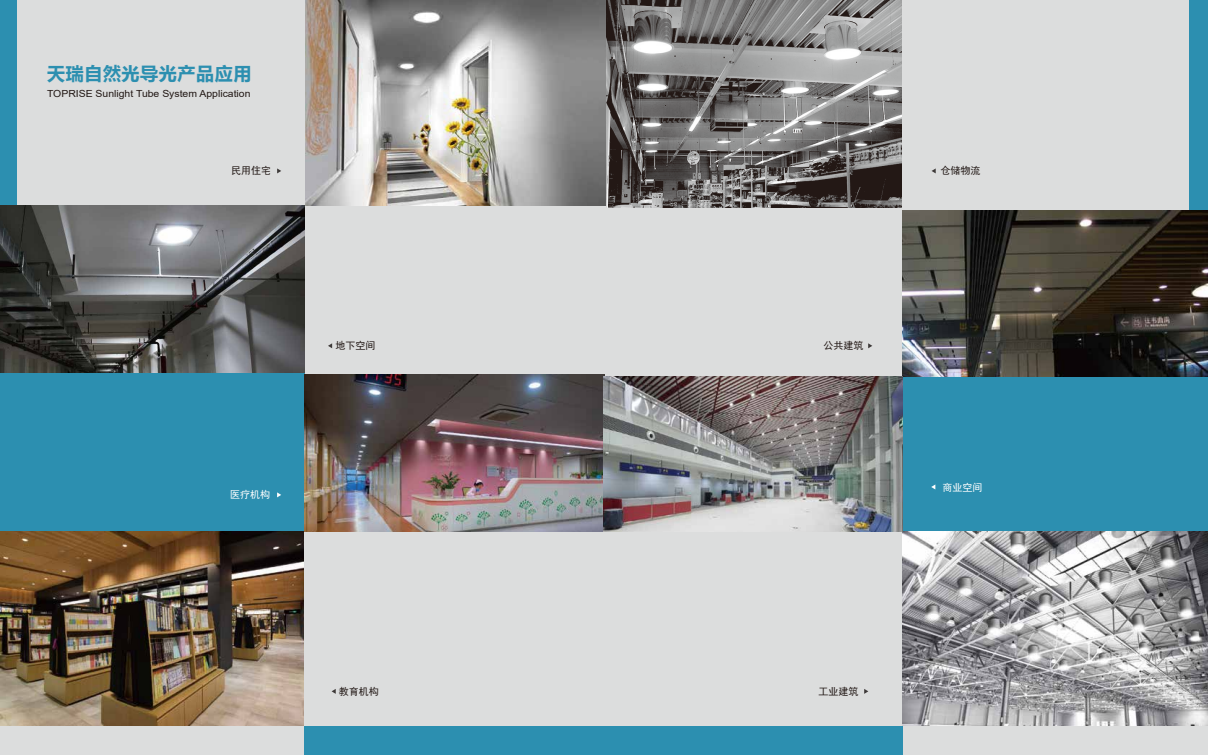
<style>
.page{position:relative;width:1208px;height:755px;background:#fff}
.page>*{position:absolute;margin:0;border:0;box-sizing:border-box;transform-origin:0 0}
.t1{font:700 18px "Microsoft Ya Hei";letter-spacing:.035em;color:#2c8fb0}
.t2{font:10px "Sim Hei";color:#221815}
.t3{font:10px "Sim Hei";color:#fff}
.t4{font:9.8px "Arial";color:#221815;scale:1.07 1}
</style>
<div class="page">
<div style="left:0;top:0;width:603px;height:754px;background:#dcdddd"></div>
<div style="left:603px;top:0;width:605px;height:754px;background:#dcdddd"></div>
<div style="left:0;top:372px;width:304px;height:159px;background:#2c8fb0"></div>
<div style="left:1189px;top:1px;width:19px;height:209px;background:#2c8fb0"></div>
<div style="left:0;top:0;width:16px;height:216px;background:#2c8fb0"></div>
<div style="left:304px;top:725px;width:598px;height:29px;background:#2c8fb0"></div>
<img style="left:902px;top:210px;width:306px;height:167px">
<img style="left:304px;top:374px;width:300px;height:157px">
<img style="left:1px;top:205px;width:303px;height:167px">
<img style="left:0;top:531px;width:303px;height:193px">
<img style="left:606px;top:0;width:295px;height:208px">
<div style="left:902px;top:377px;width:306px;height:154px;background:#2c8fb0"></div>
<img style="left:902px;top:531px;width:306px;height:193px">
<img style="left:603px;top:376px;width:299px;height:155px">
<img style="left:305px;top:0;width:300px;height:205px">
<svg style="left:277px;top:168px;width:4px;height:5px"></svg>
<svg style="left:328px;top:343px;width:4px;height:5px"></svg>
<svg style="left:931px;top:484px;width:4px;height:5px"></svg>
<svg style="left:331px;top:689px;width:5px;height:4px"></svg>
<svg style="left:277px;top:492px;width:4px;height:5px"></svg>
<svg style="left:864px;top:689px;width:4px;height:4px"></svg>
<svg style="left:868px;top:343px;width:4px;height:5px"></svg>
<h1 class="t1" style="left:47px;top:61px;width:206px">天瑞自然光导光产品应用</h1>
<p class="t4" style="left:47px;top:86px;width:192px">TOPRISE Sunlight Tube System Application</p>
<p class="t2" style="left:231px;top:166px;width:41px">民用住宅</p>
<p class="t3" style="left:230px;top:489px;width:41px">医疗机构</p>
<p class="t2" style="left:335px;top:340px;width:41px">地下空间</p>
<p class="t2" style="left:339px;top:685px;width:41px">教育机构</p>
<p class="t2" style="left:823px;top:340px;width:41px">公共建筑</p>
<p class="t2" style="left:818px;top:685px;width:41px">工业建筑</p>
<p class="t2" style="left:940px;top:166px;width:41px">仓储物流</p>
<p class="t3" style="left:942px;top:482px;width:41px">商业空间</p>
</div>
